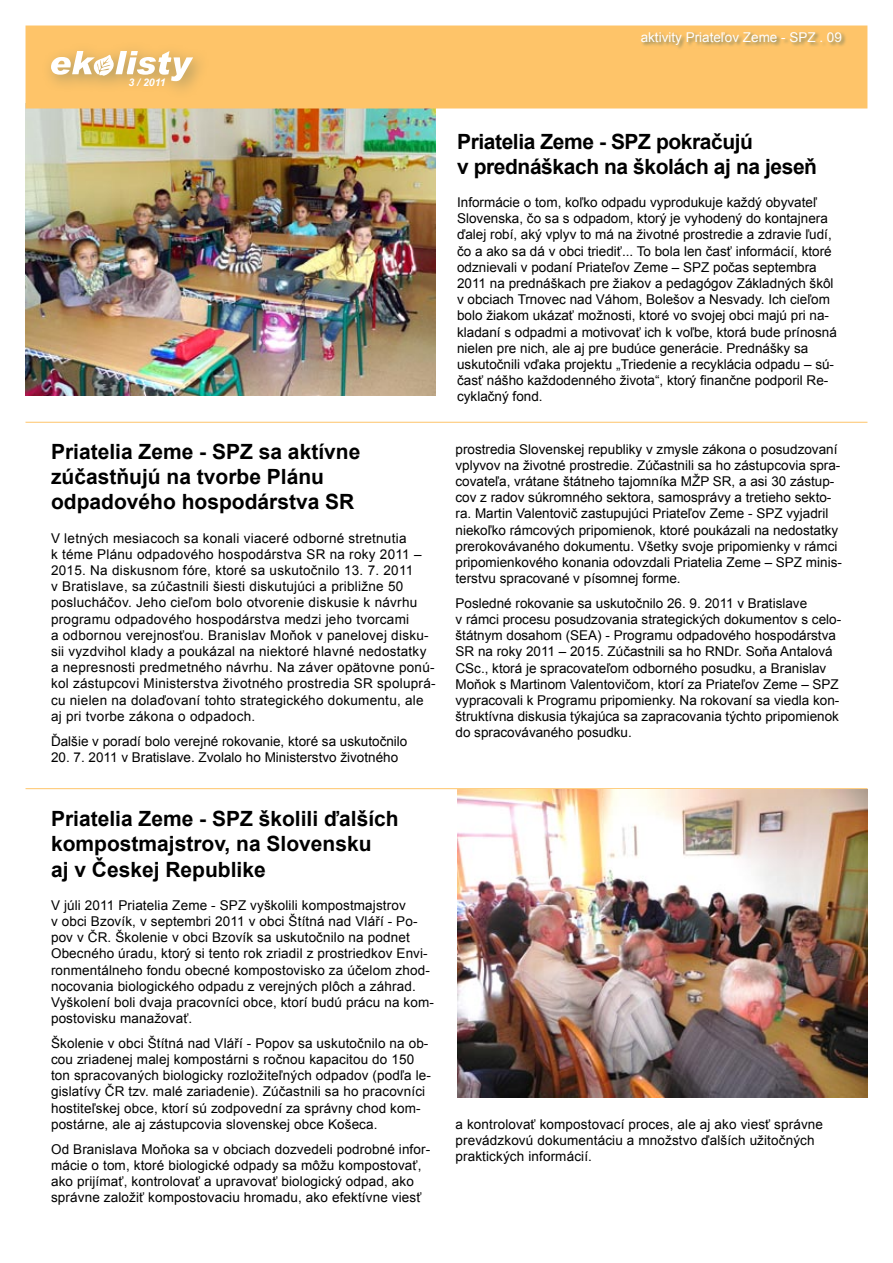
<style>
.page{position:relative;width:893px;height:1263px;background:#fff}
.page>*{position:absolute;margin:0;border:0;box-sizing:border-box;transform-origin:0 0}
.t1{font:700 21px/25.2px "Arial";color:#000}
.t2{font:700 21px/25.2px "Arial";letter-spacing:-.02em;color:#000}
.t3{font:13.5px/16.2px "Arial";color:#000}
.t4{font:13.5px/16.2px "Arial";letter-spacing:.02em;color:#000}
.t5{font:13.5px "Arial";color:#fff}
.t6{font:italic 700 10.5px "Arial";color:#fff}
</style>
<div class="page">
<img style="left:26px;top:108px;width:410px;height:287px">
<div style="left:26px;top:26px;width:841px;height:82px;background:#fec469"></div>
<svg style="left:640px;top:32px;width:228px;height:36px;background:#f5bf68"></svg>
<div style="left:40px;top:40px;width:178px;height:66px;background:#8c895f;opacity:.75"></div>
<svg style="left:51px;top:51px;width:142px;height:30px"></svg>
<hr style="left:26px;top:422px;width:841px;height:1px;background:#fec469">
<hr style="left:26px;top:788px;width:841px;height:1px;background:#fec469">
<img style="left:457px;top:790px;width:410px;height:308px">
<p class="t6" style="left:129px;top:75px;width:39px">3 / 2011</p>
<h1 class="t1" style="left:51px;top:440px;width:311px">Priatelia Zeme - SPZ sa aktívne zúčastňujú na tvorbe Plánu odpadového hospodárstva SR</h1>
<p class="t4" style="left:51px;top:530px;width:386px">V letných mesiacoch sa konali viaceré odborné stretnutia<br>k téme Plánu odpadového hospodárstva SR na roky 2011 – 2015. Na diskusnom fóre, ktoré sa uskutočnilo 13. 7. 2011<br>v Bratislave, sa zúčastnili šiesti diskutujúci a približne 50 poslucháčov. Jeho cieľom bolo otvorenie diskusie k návrhu programu odpadového hospodárstva medzi jeho tvorcami<br>a odbornou verejnosťou. Branislav Moňok v panelovej disku&shy;sii vyzdvihol klady a poukázal na niektoré hlavné nedostatky a nepresnosti predmetného návrhu. Na záver opätovne ponú&shy;kol zástupcovi Ministerstva životného prostredia SR spoluprá&shy;cu nielen na dolaďovaní tohto strategického dokumentu, ale aj pri tvorbe zákona o odpadoch.</p>
<p class="t3" style="left:51px;top:733px;width:358px">Ďalšie v poradí bolo verejné rokovanie, ktoré sa uskutočnilo</p>
<p class="t3" style="left:51px;top:749px;width:349px">20. 7. 2011 v Bratislave. Zvolalo ho Ministerstvo životného</p>
<h1 class="t1" style="left:51px;top:807px;width:349px">Priatelia Zeme - SPZ školili ďalších kompostmajstrov, na Slovensku<br>aj v Českej Republike</h1>
<p class="t3" style="left:51px;top:897px;width:384px">V júli 2011 Priatelia Zeme - SPZ vyškolili kompostmajstrov<br>v obci Bzovík, v septembri 2011 v obci Štítná nad Vláří - Po&shy;pov v ČR. Školenie v obci Bzovík sa uskutočnilo na podnet Obecného úradu, ktorý si tento rok zriadil z prostriedkov Envi&shy;ronmentálneho fondu obecné kompostovisko za účelom zhod&shy;nocovania biologického odpadu z verejných plôch a záhrad.<br>Vyškolení boli dvaja pracovníci obce, ktorí budú prácu na kom&shy;postovisku manažovať.</p>
<p class="t3" style="left:51px;top:1035px;width:381px">Školenie v obci Štítná nad Vláří - Popov sa uskutočnilo na ob&shy;cou zriadenej malej kompostárni s ročnou kapacitou do 150 ton spracovaných biologicky rozložiteľných odpadov (podľa le&shy;gislatívy ČR tzv. malé zariadenie). Zúčastnili sa ho pracovníci hostiteľskej obce, ktorí sú zodpovední za správny chod kom&shy;postárne, ale aj zástupcovia slovenskej obce Košeca.</p>
<p class="t3" style="left:51px;top:1141px;width:381px">Od Branislava Moňoka sa v obciach dozvedeli podrobné infor&shy;mácie o tom, ktoré biologické odpady sa môžu kompostovať, ako prijímať, kontrolovať a upravovať biologický odpad, ako správne založiť kompostovaciu hromadu, ako efektívne viesť</p>
<p class="t5" style="left:641px;top:29px;width:203px">aktivity Priateľov Zeme - SPZ . 09</p>
<h1 class="t2" style="left:457px;top:129px;width:361px">Priatelia Zeme - SPZ pokračujú<br>v prednáškach na školách aj na jeseň</h1>
<p class="t3" style="left:457px;top:194px;width:381px">Informácie o tom, koľko odpadu vyprodukuje každý obyvateľ Slovenska, čo sa s odpadom, ktorý je vyhodený do kontajnera ďalej robí, aký vplyv to má na životné prostredie a zdravie ľudí, čo a ako sa dá v obci triediť... To bola len časť informácií, ktoré odznievali v podaní Priateľov Zeme – SPZ počas septembra 2011 na prednáškach pre žiakov a pedagógov Základných škôl v obciach Trnovec nad Váhom, Bolešov a Nesvady. Ich cieľom bolo žiakom ukázať možnosti, ktoré vo svojej obci majú pri na&shy;kladaní s odpadmi a motivovať ich k voľbe, ktorá bude prínosná nielen pre nich, ale aj pre budúce generácie. Prednášky sa uskutočnili vďaka projektu „Triedenie a recyklácia odpadu – sú&shy;časť nášho každodenného života“, ktorý finančne podporil Re&shy;cyklačný fond.</p>
<p class="t3" style="left:455px;top:441px;width:388px">prostredia Slovenskej republiky v zmysle zákona o posudzovaní vplyvov na životné prostredie. Zúčastnili sa ho zástupcovia spra&shy;covateľa, vrátane štátneho tajomníka MŽP SR, a asi 30 zástup&shy;cov z radov súkromného sektora, samosprávy a tretieho sekto&shy;ra. Martin Valentovič zastupujúci Priateľov Zeme - SPZ vyjadril niekoľko rámcových pripomienok, ktoré poukázali na nedostatky prerokovávaného dokumentu. Všetky svoje pripomienky v rámci pripomienkového konania odovzdali Priatelia Zeme – SPZ minis&shy;terstvu spracované v písomnej forme.</p>
<p class="t3" style="left:455px;top:595px;width:387px">Posledné rokovanie sa uskutočnilo 26. 9. 2011 v Bratislave<br>v rámci procesu posudzovania strategických dokumentov s celo&shy;štátnym dosahom (SEA) - Programu odpadového hospodárstva SR na roky 2011 – 2015. Zúčastnili sa ho RNDr. Soňa Antalová CSc., ktorá je spracovateľom odborného posudku, a Branislav Moňok s Martinom Valentovičom, ktorí za Priateľov Zeme – SPZ vypracovali k Programu pripomienky. Na rokovaní sa viedla kon&shy;štruktívna diskusia týkajúca sa zapracovania týchto pripomienok do spracovávaného posudku.</p>
<p class="t3" style="left:455px;top:1116px;width:369px">a kontrolovať kompostovací proces, ale aj ako viesť správne prevádzkovú dokumentáciu a množstvo ďalších užitočných praktických informácií.</p>
</div>
